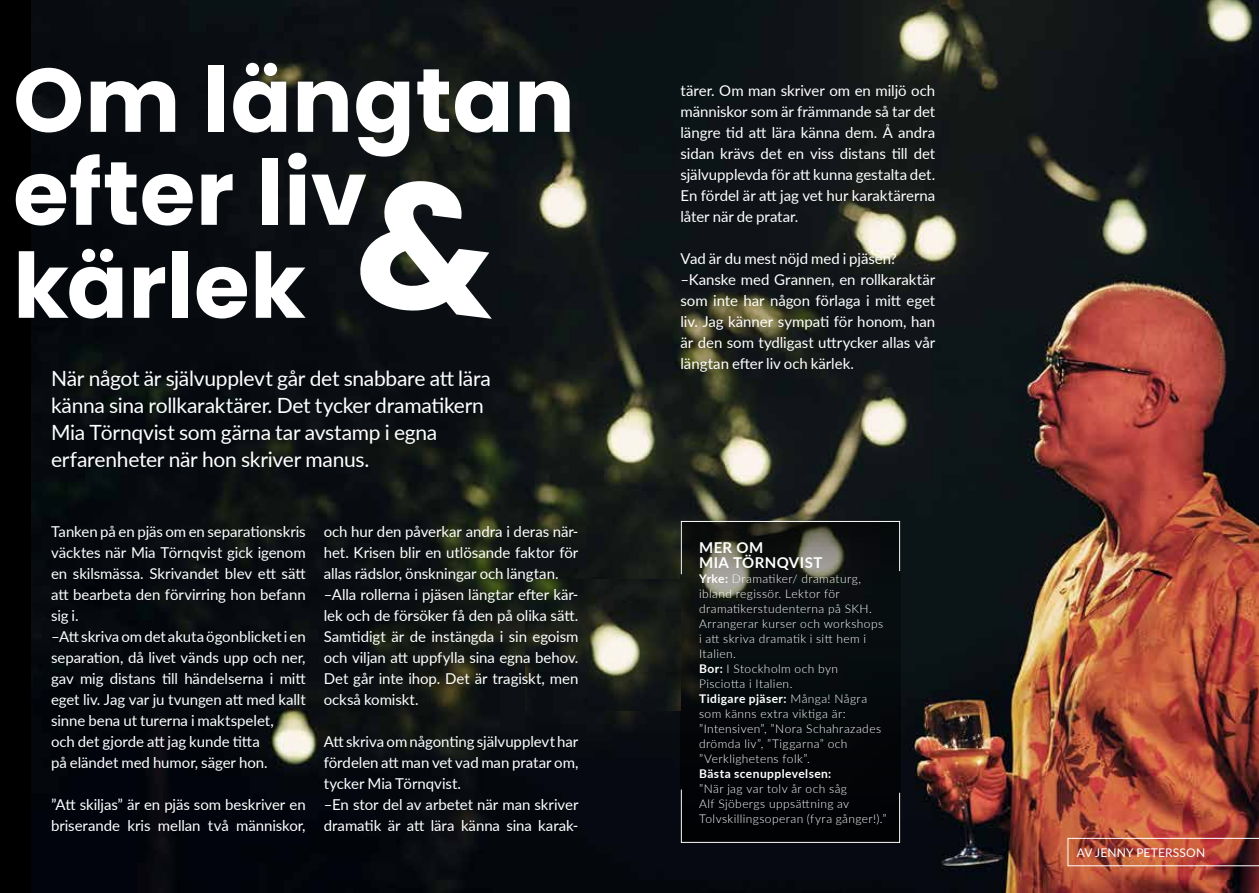
<style>
.page{position:relative;width:1259px;height:893px;background:#000}
.page>*{position:absolute;margin:0;border:0;box-sizing:border-box;transform-origin:0 0}
.t1{font:700 90px/93px "Poppins";letter-spacing:.005em;color:#fff}
.t2{font:21px/27px "Lato";letter-spacing:-.015em;color:#fff}
.t3{font:15px/21px "Lato";letter-spacing:-.005em;color:#fff}
.t4{font:700 15px/15px "Lato";letter-spacing:.03em;color:#fff}
.t5{font:300 12px/15px "Lato";letter-spacing:.035em;color:#fff}
.t6{font:700 12px "Lato";letter-spacing:.035em;color:#fff}
.t7{font:12px "Lato";letter-spacing:.015em;color:#fff}
.s1{font-weight:700}
</style>
<div class="page">
<img style="left:32px;top:0;width:1227px;height:893px">
<img style="left:1067px;top:838px;width:192px;height:28px">
<div style="left:681px;top:522px;width:219px;height:321px;background:#060b0d"></div>
<svg style="left:680px;top:521px;width:220px;height:54px"></svg>
<img style="left:525px;top:579px;width:156px;height:131px">
<div style="left:680px;top:789px;width:220px;height:54px;background:#010205"></div>
<svg style="left:356px;top:175px;width:151px;height:146px;background:#0e1214"></svg>
<h1 class="t1" style="left:13px;top:54px;width:563px">Om längtan efter liv kärlek</h1>
<h2 class="t2" style="left:51px;top:364px;width:441px">När något är självupplevt går det snabbare att lära känna sina rollkaraktärer. Det tycker dramatikern Mia Törnqvist som gärna tar avstamp i egna erfarenheter när hon skriver manus.</h2>
<p class="t3" style="left:51px;top:520px;width:256px">Tanken på en pjäs om en separationskris väcktes när Mia Törnqvist gick igenom en skilsmässa. Skrivandet blev ett sätt att bearbeta den förvirring hon befann sig i.<br>–Att skriva om det akuta ögonblicket i en separation, då livet vänds upp och ner, gav mig distans till händelserna i mitt eget liv. Jag var ju tvungen att med kallt sinne bena ut turerna i maktspelet,<br>och det gjorde att jag kunde titta<br>på eländet med humor, säger hon.</p>
<p class="t3" style="left:51px;top:793px;width:256px">”Att skiljas” är en pjäs som beskriver en briserande kris mellan två människor,</p>
<p class="t3" style="left:324px;top:520px;width:256px">och hur den påverkar andra i deras när&shy;het. Krisen blir en utlösande faktor för allas rädslor, önskningar och längtan. –Alla rollerna i pjäsen längtar efter kär&shy;lek och de försöker få den på olika sätt.<br>Samtidigt är de instängda i sin egoism och viljan att uppfylla sina egna behov.<br>Det går inte ihop. Det är tragiskt, men också komiskt.</p>
<p class="t3" style="left:324px;top:730px;width:256px">Att skriva om någonting självupplevt har fördelen att man vet vad man pratar om, tycker Mia Törnqvist.<br>–En stor del av arbetet när man skriver dramatik är att lära känna sina karak-</p>
<p class="t3" style="left:680px;top:79px;width:256px;text-align:justify">tärer. Om man skriver om en miljö och människor som är främmande så tar det längre tid att lära känna dem. Å andra sidan krävs det en viss distans till det självupplevda för att kunna gestalta det.<br>En fördel är att jag vet hur karaktärerna låter när de pratar.</p>
<p class="t3" style="left:680px;top:247px;width:256px">Vad är du mest nöjd med i pjäsen? –Kanske med Grannen, en rollkaraktär som inte har någon förlaga i mitt eget liv. Jag känner sympati för honom, han är den som tydligast uttrycker allas vår</p>
<p class="t3" style="left:680px;top:352px;width:175px">längtan efter liv och kärlek.</p>
<p class="t4" style="left:699px;top:540px;width:125px">MER OM<br>MIA TÖRNQVIST</p>
<p class="t5" style="left:699px;top:571px;width:186px"><span class="s1">Yrke:</span> Dramatiker/ dramaturg, ibland regissör. Lektor för dramatikerstudenterna på SKH.<br>Arrangerar kurser och workshops i att skriva dramatik i sitt hem i<br>Italien.<br><span class="s1">Bor:</span> I Stockholm och byn<br>Pisciotta i Italien.<br><span class="s1">Tidigare pjäser:</span> Många! Några som känns extra viktiga är: ”Intensiven”, ”Nora Schahrazades drömda liv”, ”Tiggarna” och ”Verklighetens folk”.</p>
<p class="t6" style="left:699px;top:765px;width:134px">Bästa scenupplevelsen:</p>
<p class="t5" style="left:699px;top:781px;width:189px">”När jag var tolv år och såg<br>Alf Sjöbergs uppsättning av<br>Tolvskillingsoperan (fyra gånger!).”</p>
<p class="t7" style="left:1076px;top:844px;width:130px">AV JENNY PETERSSON</p>
</div>
